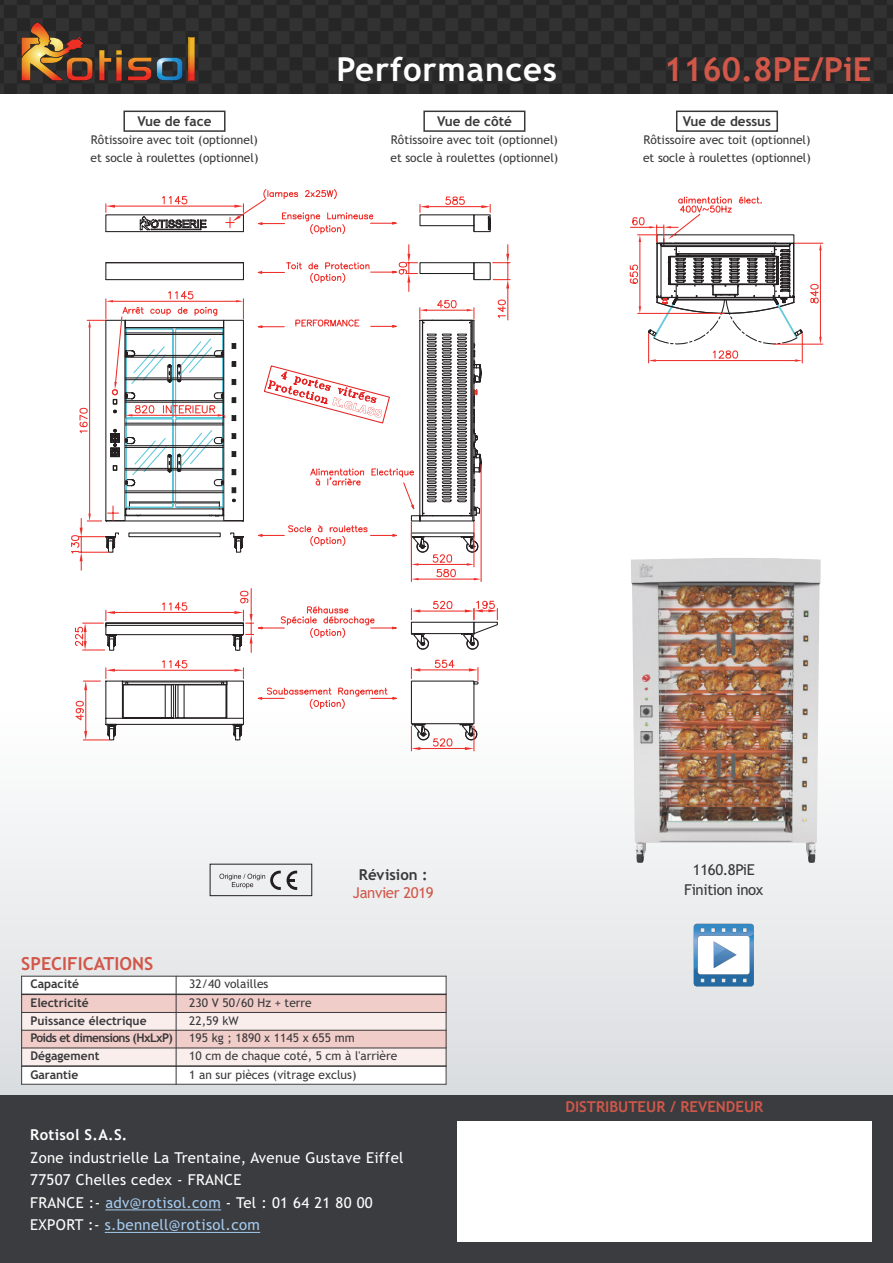
<style>
.page{position:relative;width:893px;height:1263px;background:#fff}
.page>*{position:absolute;margin:0;border:0;box-sizing:border-box;transform-origin:0 0}
.t1{font:700 33px "Trebuchet MS";letter-spacing:.025em;color:#fff}
.t2{font:700 33px "Trebuchet MS";color:#d15749}
.t3{font:700 18px "Trebuchet MS";color:#d15749}
.t4{font:15px/22.5px "Trebuchet MS";letter-spacing:.02em;color:#fff}
.t5{font:700 15px "Trebuchet MS";color:#d15749}
.t6{font:15px/19.5px "Trebuchet MS";letter-spacing:-.025em;color:#39383a;text-align:center}
.t7{font:700 15px "Trebuchet MS";letter-spacing:.02em;color:#fff}
.t8{font:15px "Trebuchet MS";letter-spacing:-.025em;color:#d15749}
.t9{font:700 15px "Trebuchet MS";color:#39383a}
.t10{font:700 13.5px "Trebuchet MS";color:#39383a}
.t11{font:12px/18px "Trebuchet MS";color:#39383a}
.t12{font:700 12px "Trebuchet MS";color:#39383a}
.t13{font:700 12px "Trebuchet MS";letter-spacing:-.05em;color:#39383a}
.s1{color:#a6cbef}
</style>
<div class="page">
<div style="left:0;top:706px;width:893px;height:389px;background:linear-gradient(to bottom,#fff,#d9dcdf)"></div>
<div style="left:473px;top:214px;width:18px;height:18px;border:1px solid #231f20"></div>
<hr style="left:429px;top:206px;width:52px;height:1px;background:#ee2f2a">
<svg style="left:481px;top:204px;width:10px;height:27px"></svg>
<svg style="left:419px;top:196px;width:56px;height:37px"></svg>
<svg style="left:71px;top:245px;width:439px;height:506px"></svg>
<svg style="left:105px;top:189px;width:292px;height:46px"></svg>
<svg style="left:629px;top:196px;width:194px;height:167px"></svg>
<div style="left:0;top:1095px;width:893px;height:168px;background:#3a3c3f"></div>
<hr style="left:105px;top:1209px;width:116px;height:1px;background:#a6cbef">
<hr style="left:105px;top:1232px;width:155px;height:1px;background:#a6cbef">
<div style="left:457px;top:1121px;width:415px;height:121px;background:#fff"></div>
<div style="left:0;top:0;width:893px;height:94px;background:#2c2c2c"></div>
<svg style="left:189px;top:37px;width:6px;height:44px"></svg>
<svg style="left:128px;top:57px;width:55px;height:24px"></svg>
<svg style="left:99px;top:50px;width:23px;height:31px"></svg>
<svg style="left:21px;top:22px;width:72px;height:59px;background:#805430"></svg>
<div style="left:123px;top:111px;width:103px;height:21px;border:2px solid #39383a"></div>
<div style="left:423px;top:111px;width:102px;height:21px;border:2px solid #39383a"></div>
<div style="left:676px;top:111px;width:102px;height:21px;border:2px solid #39383a"></div>
<svg style="left:287px;top:871px;width:10px;height:19px"></svg>
<svg style="left:219px;top:871px;width:62px;height:19px"></svg>
<div style="left:210px;top:864px;width:102px;height:32px;border:1px solid #231f20"></div>
<img style="left:631px;top:558px;width:190px;height:305px">
<svg style="left:694px;top:924px;width:60px;height:62px"></svg>
<div style="left:21px;top:976px;width:155px;height:18px;background:#fff"></div>
<div style="left:176px;top:976px;width:270px;height:18px;background:#fff"></div>
<div style="left:21px;top:994px;width:155px;height:18px;background:#f1cdc9"></div>
<div style="left:176px;top:994px;width:270px;height:18px;background:#f1cdc9"></div>
<div style="left:21px;top:1012px;width:155px;height:18px;background:#faeeed"></div>
<div style="left:176px;top:1012px;width:270px;height:18px;background:#faeeed"></div>
<div style="left:21px;top:1030px;width:155px;height:18px;background:#f1cdc9"></div>
<div style="left:176px;top:1030px;width:270px;height:18px;background:#f1cdc9"></div>
<div style="left:21px;top:1048px;width:155px;height:18px;background:#faeeed"></div>
<div style="left:176px;top:1048px;width:270px;height:18px;background:#faeeed"></div>
<div style="left:21px;top:1066px;width:155px;height:18px;background:#fff"></div>
<div style="left:176px;top:1066px;width:270px;height:18px;background:#fff"></div>
<hr style="left:21px;top:976px;width:1px;height:108px;background:#39383a">
<hr style="left:176px;top:976px;width:1px;height:108px;background:#39383a">
<hr style="left:446px;top:976px;width:1px;height:108px;background:#39383a">
<hr style="left:21px;top:976px;width:425px;height:1px;background:#39383a">
<hr style="left:21px;top:993px;width:425px;height:2px;background:#39383a">
<hr style="left:21px;top:1012px;width:425px;height:1px;background:#39383a">
<hr style="left:21px;top:1030px;width:425px;height:1px;background:#39383a">
<hr style="left:21px;top:1047px;width:425px;height:1px;background:#39383a">
<hr style="left:21px;top:1065px;width:425px;height:2px;background:#39383a">
<hr style="left:21px;top:1084px;width:425px;height:1px;background:#39383a">
<p class="t10" style="left:137px;top:114px;width:75px">Vue de face</p>
<p class="t11" style="left:91px;top:131px;width:169px">Rôtissoire avec toit (optionnel) et socle à roulettes (optionnel)</p>
<h1 class="t1" style="left:337px;top:50px;width:222px">Performances</h1>
<h1 class="t2" style="left:664px;top:50px;width:209px">1160.8PE/PiE</h1>
<p class="t10" style="left:437px;top:114px;width:76px">Vue de côté</p>
<p class="t11" style="left:391px;top:131px;width:169px">Rôtissoire avec toit (optionnel) et socle à roulettes (optionnel)</p>
<p class="t10" style="left:683px;top:114px;width:90px">Vue de dessus</p>
<p class="t11" style="left:643px;top:131px;width:169px">Rôtissoire avec toit (optionnel) et socle à roulettes (optionnel)</p>
<p class="t9" style="left:359px;top:866px;width:70px">Révision :</p>
<p class="t8" style="left:353px;top:884px;width:82px">Janvier 2019</p>
<p class="t6" style="left:684px;top:860px;width:81px">1160.8PiE<br>Finition inox</p>
<h2 class="t3" style="left:21px;top:953px;width:134px">SPECIFICATIONS</h2>
<p class="t12" style="left:31px;top:977px;width:50px">Capacité</p>
<p class="t11" style="left:189px;top:975px;width:81px">32/40 volailles</p>
<p class="t12" style="left:31px;top:995px;width:60px">Electricité</p>
<p class="t11" style="left:189px;top:994px;width:124px">230 V 50/60 Hz + terre</p>
<p class="t12" style="left:31px;top:1013px;width:118px">Puissance électrique</p>
<p class="t11" style="left:189px;top:1011px;width:51px">22,59 kW</p>
<p class="t13" style="left:31px;top:1031px;width:144px">Poids et dimensions (HxLxP)</p>
<p class="t11" style="left:189px;top:1029px;width:167px">195 kg ; 1890 x 1145 x 655 mm</p>
<p class="t12" style="left:31px;top:1049px;width:70px">Dégagement</p>
<p class="t11" style="left:189px;top:1047px;width:210px">10 cm de chaque coté, 5 cm à l'arrière</p>
<p class="t12" style="left:31px;top:1067px;width:49px">Garantie</p>
<p class="t11" style="left:189px;top:1065px;width:169px">1 an sur pièces (vitrage exclus)</p>
<p class="t7" style="left:30px;top:1126px;width:99px">Rotisol S.A.S.</p>
<p class="t4" style="left:30px;top:1146px;width:375px">Zone industrielle La Trentaine, Avenue Gustave Eiffel 77507 Chelles cedex - FRANCE<br>FRANCE :- <span class="s1">adv@rotisol.com</span> - Tel : 01 64 21 80 00<br>EXPORT :- <span class="s1">s.bennell@rotisol.com</span></p>
<p class="t5" style="left:565px;top:1098px;width:200px">DISTRIBUTEUR / REVENDEUR</p>
</div>
